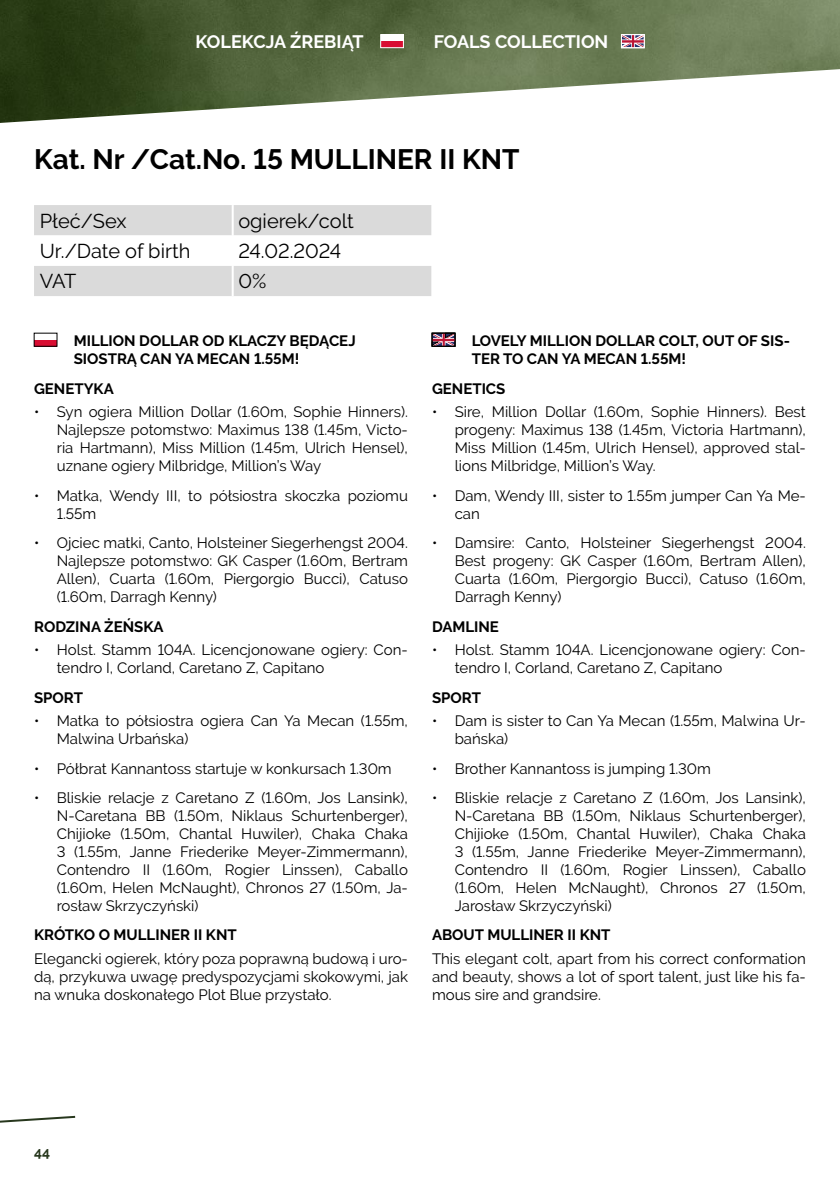
<style>
.page{position:relative;width:840px;height:1191px;background:#fff}
.page>*{position:absolute;margin:0;border:0;box-sizing:border-box;transform-origin:0 0}
.t1{font:700 28px "Raleway";color:#000}
.t2{font:20px "Raleway";color:#000}
.t3{font:700 18px "Raleway";color:#fff}
.t4{font:15px/18px "Raleway";color:#000;text-align:justify}
.t5{font:700 15px/18px "Raleway";color:#000}
.t6{font:700 14px "Raleway";color:#27371d}
</style>
<div class="page">
<img style="left:0;top:0;width:839px;height:68px">
<svg style="left:0;top:68px;width:839px;height:279px"></svg>
<div style="left:380px;top:35px;width:23px;height:6px;background:#fff"></div>
<div style="left:380px;top:41px;width:23px;height:7px;background:#d80d32"></div>
<div style="left:380px;top:35px;width:23px;height:13px;border:1px solid #fff"></div>
<svg style="left:621px;top:34px;width:23px;height:12px"></svg>
<div style="left:621px;top:35px;width:23px;height:13px;border:1px solid #fff"></div>
<div style="left:34px;top:205px;width:397px;height:30px;background:#dadada"></div>
<div style="left:34px;top:266px;width:397px;height:30px;background:#dadada"></div>
<hr style="left:231px;top:205px;width:2px;height:30px;background:#fff">
<hr style="left:231px;top:235px;width:2px;height:31px;background:#fff">
<hr style="left:231px;top:266px;width:2px;height:30px;background:#fff">
<div style="left:34px;top:333px;width:23px;height:7px;background:#fff"></div>
<div style="left:34px;top:340px;width:23px;height:6px;background:#d80d32"></div>
<svg style="left:431px;top:333px;width:22px;height:13px"></svg>
<div style="left:432px;top:333px;width:23px;height:13px;border:1px solid #000"></div>
<svg style="left:0;top:1115px;width:76px;height:8px"></svg>
<p class="t3" style="left:195px;top:31px;width:169px">KOLEKCJA ŹREBIĄT</p>
<p class="t3" style="left:433px;top:31px;width:176px">FOALS COLLECTION</p>
<h1 class="t1" style="left:34px;top:143px;width:487px">Kat. Nr /Cat.No. 15 MULLINER II KNT</h1>
<h2 class="t2" style="left:40px;top:209px;width:88px">Płeć/Sex</h2>
<h2 class="t2" style="left:238px;top:209px;width:117px">ogierek/colt</h2>
<h2 class="t2" style="left:40px;top:239px;width:152px">Ur./Date of birth</h2>
<h2 class="t2" style="left:238px;top:239px;width:104px">24.02.2024</h2>
<h2 class="t2" style="left:40px;top:270px;width:38px">VAT</h2>
<h2 class="t2" style="left:238px;top:270px;width:29px">0%</h2>
<p class="t5" style="left:74px;top:332px;width:283px">MILLION DOLLAR OD KLACZY BĘDĄCEJ<br>SIOSTRĄ CAN YA MECAN 1.55M!</p>
<p class="t5" style="left:34px;top:379px;width:81px">GENETYKA</p>
<p class="t4" style="left:57px;top:403px;width:352px;text-indent:-23px">• Syn ogiera Million Dollar (1.60m, Sophie Hinners).<br>Najlepsze potomstwo: Maximus 138 (1.45m, Victo&shy;ria Hartmann), Miss Million (1.45m, Ulrich Hensel), uznane ogiery Milbridge, Million’s Way</p>
<p class="t4" style="left:57px;top:486px;width:352px;text-indent:-23px">• Matka, Wendy III, to półsiostra skoczka poziomu<br>1.55m</p>
<p class="t4" style="left:57px;top:534px;width:352px;text-indent:-23px">• Ojciec matki, Canto, Holsteiner Siegerhengst 2004.<br>Najlepsze potomstwo: GK Casper (1.60m, Bertram Allen), Cuarta (1.60m, Piergorgio Bucci), Catuso (1.60m, Darragh Kenny)</p>
<p class="t5" style="left:34px;top:617px;width:131px">RODZINA ŻEŃSKA</p>
<p class="t4" style="left:57px;top:641px;width:352px;text-indent:-23px">• Holst. Stamm 104A. Licencjonowane ogiery: Con&shy;tendro I, Corland, Caretano Z, Capitano</p>
<p class="t5" style="left:34px;top:688px;width:50px">SPORT</p>
<p class="t4" style="left:57px;top:712px;width:352px;text-indent:-23px">• Matka to półsiostra ogiera Can Ya Mecan (1.55m,<br>Malwina Urbańska)</p>
<p class="t4" style="left:34px;top:759px;width:359px">• Półbrat Kannantoss startuje w konkursach 1.30m</p>
<p class="t4" style="left:57px;top:788px;width:352px;text-indent:-23px">• Bliskie relacje z Caretano Z (1.60m, Jos Lansink), N-Caretana BB (1.50m, Niklaus Schurtenberger), Chijioke (1.50m, Chantal Huwiler), Chaka Chaka 3 (1.55m, Janne Friederike Meyer-Zimmermann), Contendro II (1.60m, Rogier Linssen), Caballo (1.60m, Helen McNaught), Chronos 27 (1.50m, Ja&shy;rosław Skrzyczyński)</p>
<p class="t5" style="left:34px;top:926px;width:204px">KRÓTKO O MULLINER II KNT</p>
<p class="t4" style="left:34px;top:949px;width:375px">Elegancki ogierek, który poza poprawną budową i uro&shy;dą, przykuwa uwagę predyspozycjami skokowymi, jak na wnuka doskonałego Plot Blue przystało.</p>
<p class="t5" style="left:471px;top:332px;width:319px">LOVELY MILLION DOLLAR COLT, OUT OF SIS-<br>TER TO CAN YA MECAN 1.55M!</p>
<p class="t5" style="left:432px;top:379px;width:75px">GENETICS</p>
<p class="t4" style="left:454px;top:403px;width:352px;text-indent:-23px">• Sire, Million Dollar (1.60m, Sophie Hinners). Best progeny: Maximus 138 (1.45m, Victoria Hartmann), Miss Million (1.45m, Ulrich Hensel), approved stal&shy;lions Milbridge, Million’s Way.</p>
<p class="t4" style="left:454px;top:486px;width:352px;text-indent:-23px">• Dam, Wendy III, sister to 1.55m jumper Can Ya Me&shy;can</p>
<p class="t4" style="left:454px;top:534px;width:352px;text-indent:-23px">• Damsire: Canto, Holsteiner Siegerhengst 2004.<br>Best progeny: GK Casper (1.60m, Bertram Allen), Cuarta (1.60m, Piergorgio Bucci), Catuso (1.60m, Darragh Kenny)</p>
<p class="t5" style="left:432px;top:617px;width:68px">DAMLINE</p>
<p class="t4" style="left:454px;top:641px;width:352px;text-indent:-23px">• Holst. Stamm 104A. Licencjonowane ogiery: Con&shy;tendro I, Corland, Caretano Z, Capitano</p>
<p class="t5" style="left:432px;top:688px;width:50px">SPORT</p>
<p class="t4" style="left:454px;top:712px;width:352px;text-indent:-23px">• Dam is sister to Can Ya Mecan (1.55m, Malwina Ur&shy;bańska)</p>
<p class="t4" style="left:432px;top:759px;width:280px">• Brother Kannantoss is jumping 1.30m</p>
<p class="t4" style="left:454px;top:788px;width:352px;text-indent:-23px">• Bliskie relacje z Caretano Z (1.60m, Jos Lansink), N-Caretana BB (1.50m, Niklaus Schurtenberger), Chijioke (1.50m, Chantal Huwiler), Chaka Chaka 3 (1.55m, Janne Friederike Meyer-Zimmermann), Contendro II (1.60m, Rogier Linssen), Caballo (1.60m, Helen McNaught), Chronos 27 (1.50m, Jarosław Skrzyczyński)</p>
<p class="t5" style="left:432px;top:926px;width:180px">ABOUT MULLINER II KNT</p>
<p class="t4" style="left:432px;top:949px;width:375px">This elegant colt, apart from his correct conformation and beauty, shows a lot of sport talent, just like his fa&shy;mous sire and grandsire.</p>
<p class="t6" style="left:34px;top:1144px;width:17px">44</p>
</div>
